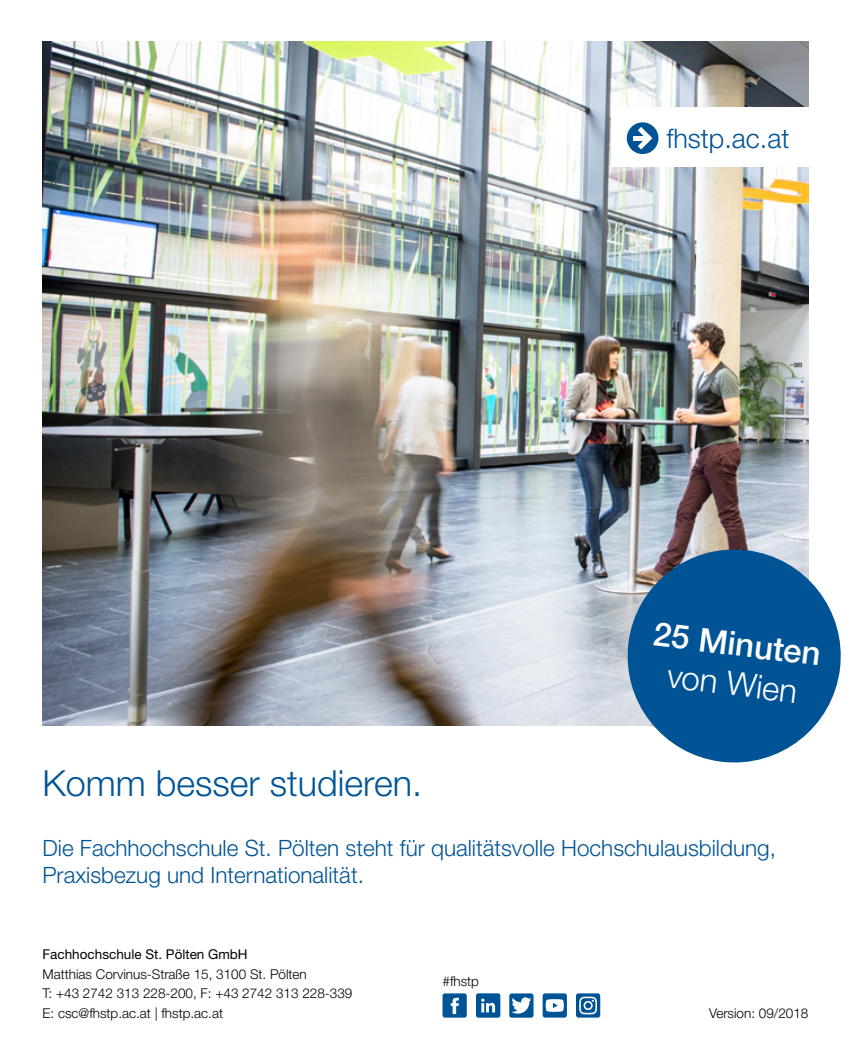
<style>
.page{position:relative;width:851px;height:1063px;background:#fff}
.page>*{position:absolute;margin:0;border:0;box-sizing:border-box;transform-origin:0 0}
.t1{font:300 36px "Helvetica Neue LT Pro";color:#005496}
.t2{font:500 33px "Helvetica Neue LT Pro";color:#fff}
.t3{font:300 33px "Helvetica Neue LT Pro";color:#fff}
.t4{font:300 27px "Helvetica Neue LT Pro";color:#005496}
.t5{font:300 22.5px/27px "Helvetica Neue LT Pro";color:#005496}
.t6{font:300 13.5px/19.5px "Helvetica Neue LT Pro";color:#000}
.t7{font:13.5px "Helvetica Neue LT Pro";color:#000}
</style>
<div class="page">
<img style="left:43px;top:42px;width:765px;height:683px">
<div style="left:610px;top:107px;width:207px;height:59px;background:#fff"></div>
<svg style="left:621px;top:543px;width:220px;height:220px;fill:#005496"></svg>
<div style="left:626px;top:122px;width:32px;height:32px;background:#005496;border-radius:50%"></div>
<div style="left:632px;top:136px;width:15px;height:5px;background:#fff"></div>
<svg style="left:638px;top:127px;width:14px;height:22px"></svg>
<svg style="left:442px;top:993px;width:24px;height:25px"></svg>
<svg style="left:476px;top:993px;width:24px;height:25px"></svg>
<svg style="left:509px;top:993px;width:24px;height:25px"></svg>
<svg style="left:576px;top:993px;width:24px;height:25px"></svg>
<svg style="left:542px;top:993px;width:24px;height:25px"></svg>
<h3 class="t4" style="left:666px;top:122px;width:125px">fhstp.ac.at</h3>
<h1 class="t1" style="left:42px;top:762px;width:381px">Komm besser studieren.</h1>
<h2 class="t2" style="left:656px;top:614px;width:170px;rotate:7deg">25 Minuten</h2>
<h2 class="t3" style="left:670px;top:655px;width:132px;rotate:7deg">von Wien</h2>
<h3 class="t5" style="left:42px;top:834px;width:735px">Die Fachhochschule St. Pölten steht für qualitätsvolle Hochschulausbildung,<br>Praxisbezug und Internationalität.</h3>
<p class="t7" style="left:43px;top:946px;width:207px">Fachhochschule St. Pölten GmbH</p>
<p class="t6" style="left:43px;top:964px;width:311px">Matthias Corvinus-Straße 15, 3100 St. Pölten<br>T: +43 2742 313 228-200, F: +43 2742 313 228-339<br>E: csc@fhstp.ac.at | fhstp.ac.at</p>
<p class="t6" style="left:442px;top:971px;width:38px">#fhstp</p>
<p class="t6" style="left:709px;top:1003px;width:101px">Version: 09/2018</p>
</div>
